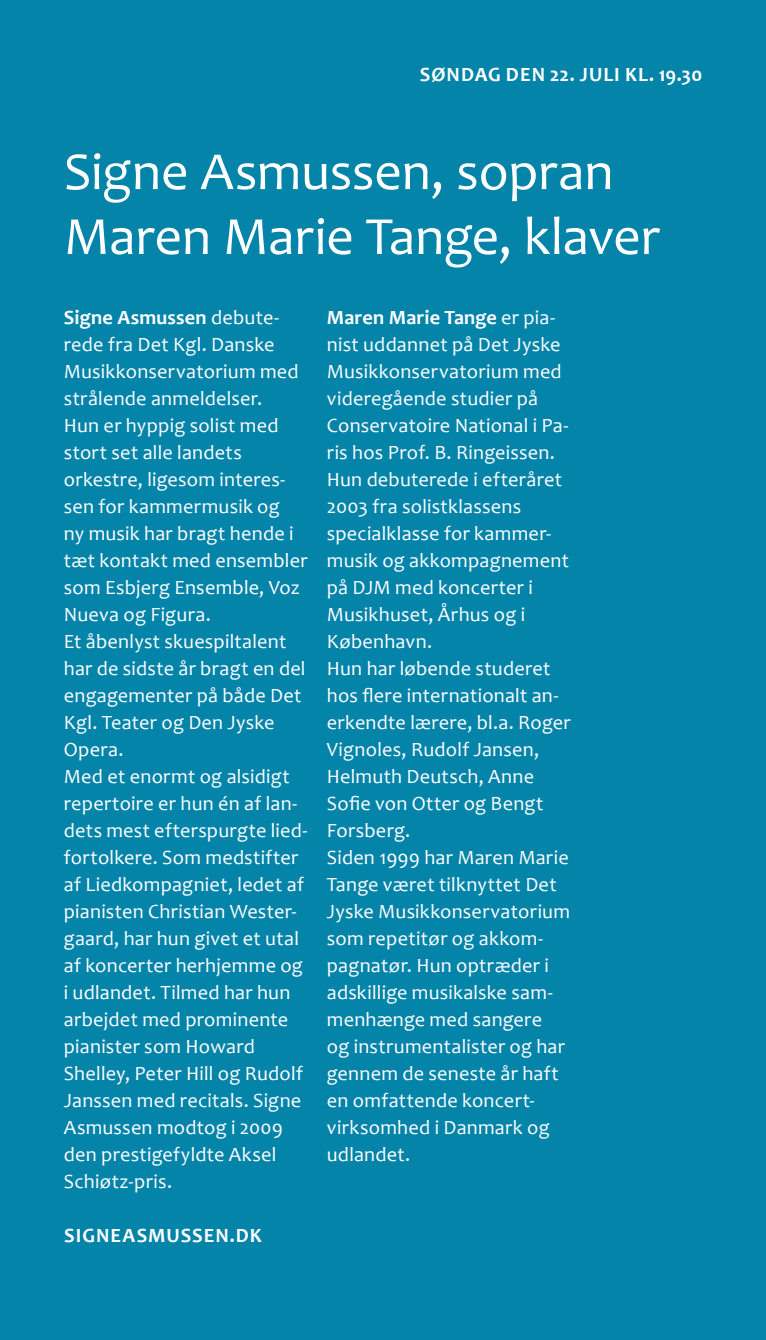
<style>
.page{position:relative;width:766px;height:1340px;background:#fff}
.page>*{position:absolute;margin:0;border:0;box-sizing:border-box;transform-origin:0 0}
.t1{font:54px/64.8px "Candara";letter-spacing:-.005em;color:#fff}
.t2{font:20.25px/27px "Candara";letter-spacing:.01em;color:#fff}
.t3{font:700 20.25px "Candara";letter-spacing:.05em;color:#fff}
.s1{font-weight:700}
</style>
<div class="page">
<div style="left:0;top:0;width:765px;height:1339px;background:#0584aa"></div>
<p class="t3" style="left:419px;top:62px;width:284px">SØNDAG DEN 22. JULI KL. 19.30</p>
<h1 class="t1" style="left:64px;top:139px;width:597px">Signe Asmussen, sopran<br>Maren Marie Tange, klaver</h1>
<p class="t2" style="left:64px;top:304px;width:245px"><span class="s1">Signe Asmussen</span> debute&shy;rede fra Det Kgl. Danske<br>Musikkonservatorium med strålende anmeldelser.<br>Hun er hyppig solist med stort set alle landets orkestre, ligesom interes&shy;sen for kammermusik og<br>ny musik har bragt hende i tæt kontakt med ensembler som Esbjerg Ensemble, Voz<br>Nueva og Figura.<br>Et åbenlyst skuespiltalent har de sidste år bragt en del engagementer på både Det<br>Kgl. Teater og Den Jyske<br>Opera.<br>Med et enormt og alsidigt repertoire er hun én af lan&shy;dets mest efterspurgte lied&shy;fortolkere. Som medstifter af Liedkompagniet, ledet af pianisten Christian Wester&shy;gaard, har hun givet et utal af koncerter herhjemme og i udlandet. Tilmed har hun arbejdet med prominente pianister som Howard<br>Shelley, Peter Hill og Rudolf<br>Janssen med recitals. Signe<br>Asmussen modtog i 2009 den prestigefyldte Aksel<br>Schiøtz-pris.</p>
<p class="t3" style="left:64px;top:1223px;width:199px">SIGNEASMUSSEN.DK</p>
<p class="t2" style="left:327px;top:304px;width:245px"><span class="s1">Maren Marie Tange</span> er pia&shy;nist uddannet på Det Jyske<br>Musikkonservatorium med videregående studier på<br>Conservatoire National i Pa&shy;ris hos Prof. B. Ringeissen.<br>Hun debuterede i efteråret<br>2003 fra solistklassens specialklasse for kammer&shy;musik og akkompagnement på DJM med koncerter i<br>Musikhuset, Århus og i<br>København.<br>Hun har løbende studeret hos flere internationalt an&shy;erkendte lærere, bl.a. Roger<br>Vignoles, Rudolf Jansen,<br>Helmuth Deutsch, Anne<br>Sofie von Otter og Bengt<br>Forsberg.<br>Siden 1999 har Maren Marie<br>Tange været tilknyttet Det<br>Jyske Musikkonservatorium som repetitør og akkom&shy;pagnatør. Hun optræder i adskillige musikalske sam&shy;menhænge med sangere<br>og instrumentalister og har gennem de seneste år haft en omfattende koncert&shy;virksomhed i Danmark og udlandet.</p>
</div>
